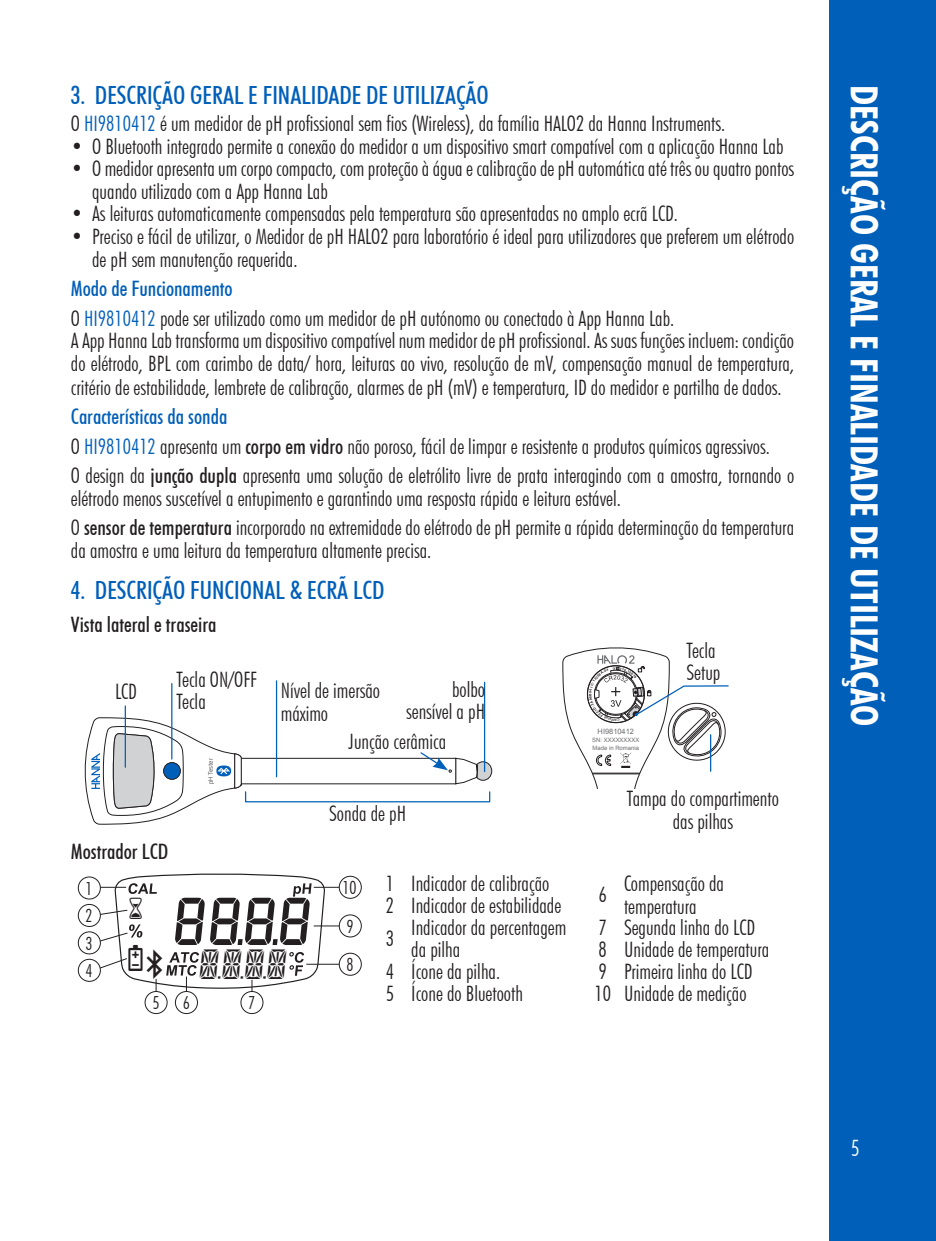
<style>
.page{position:relative;width:936px;height:1241px;background:#fff}
.page>*{position:absolute;margin:0;border:0;box-sizing:border-box;transform-origin:0 0}
.t1{font:67.5px "HI9810 XX2 N Regular";color:#231f20}
.t2{font:42.25px "HI9810 XX2 A Regular";color:#231f20}
.t3{font:700 condensed 37.5px "Futura BT";color:#fff}
.t4{font:37px "HI9810 XX2 A Regular";color:#231f20}
.t5{font:30.5px "HI9810 XX2 A Regular";color:#231f20}
.t6{font:500 condensed 25px "Futura BT";color:#005fb9}
.t7{font:300 condensed 22.5px "Futura BT";color:#fff}
.Body_Text{font:300 condensed 21.25px/22.5px "Futura BT";color:#231f20}
.Subtitle_L3{font:500 condensed 21.25px "Futura BT";color:#005fb9}
.Body_Text-2{font:500 condensed 21.25px "Futura BT";color:#231f20}
.TBL_Text{font:300 condensed 21.25px "Futura BT";color:#231f20}
.t8{font:300 condensed 18px "Futura BT";color:#231f20}
.t9{font:7.5px "Arial";color:#6c6d70}
.t10{font:6px/8px "Arial";color:#6c6d70}
.t11{font:6px "Soho Gothic Pro";color:#57585a}
.s1{color:#005fb9}
.s2{font-weight:500}
.s3{font-size:42.25px}
</style>
<div class="page">
<div style="left:829px;top:0;width:106px;height:1240px;background:#005fb9"></div>
<svg style="left:84px;top:717px;width:319px;height:107px"></svg>
<hr style="left:171px;top:683px;width:1px;height:76px;background:#005fb9">
<hr style="left:484px;top:682px;width:1px;height:89px;background:#005fb9">
<svg style="left:419px;top:751px;width:73px;height:33px"></svg>
<hr style="left:125px;top:706px;width:1px;height:61px;background:#005fb9">
<hr style="left:276px;top:680px;width:1px;height:96px;background:#005fb9">
<div style="left:245px;top:791px;width:245px;height:11px;border:1px solid #005fb9"></div>
<div style="left:240px;top:991px;width:23px;height:22px;border:1px solid #231f20;border-radius:50%"></div>
<div style="left:175px;top:991px;width:23px;height:22px;border:1px solid #231f20;border-radius:50%"></div>
<div style="left:145px;top:991px;width:22px;height:22px;border:1px solid #231f20;border-radius:50%"></div>
<div style="left:339px;top:875px;width:22px;height:23px;border:1px solid #231f20;border-radius:50%"></div>
<div style="left:339px;top:914px;width:22px;height:23px;border:1px solid #231f20;border-radius:50%"></div>
<div style="left:339px;top:952px;width:22px;height:23px;border:1px solid #231f20;border-radius:50%"></div>
<div style="left:78px;top:876px;width:23px;height:23px;border:1px solid #231f20;border-radius:50%"></div>
<div style="left:78px;top:903px;width:23px;height:23px;border:1px solid #231f20;border-radius:50%"></div>
<div style="left:78px;top:931px;width:23px;height:23px;border:1px solid #231f20;border-radius:50%"></div>
<svg style="left:93px;top:873px;width:248px;height:127px"></svg>
<div style="left:78px;top:959px;width:22px;height:22px;background:#fff;border-radius:50%"></div>
<div style="left:78px;top:958px;width:23px;height:23px;border:1px solid #231f20;border-radius:50%"></div>
<svg style="left:562px;top:647px;width:167px;height:141px"></svg>
<p class="t6" style="left:71px;top:80px;width:419px">3. DESCRIÇÃO GERAL E FINALIDADE DE UTILIZAÇÃO</p>
<p class="Body_Text" style="left:71px;top:112px;width:655px">O <span class="s1">HI9810412</span> é um medidor de pH profissional sem fios (Wireless), da família HALO2 da Hanna Instruments.</p>
<p class="Body_Text" style="left:71px;top:135px;width:714px">• O Bluetooth integrado permite a conexão do medidor a um dispositivo smart compatível com a aplicação Hanna Lab</p>
<p class="Body_Text" style="left:92px;top:157px;width:703px;text-indent:-21px">• O medidor apresenta um corpo compacto, com proteção à água e calibração de pH automática até três ou quatro pontos quando utilizado com a App Hanna Lab</p>
<p class="Body_Text" style="left:71px;top:202px;width:608px">• As leituras automaticamente compensadas pela temperatura são apresentadas no amplo ecrã LCD.</p>
<p class="Body_Text" style="left:92px;top:225px;width:703px;text-indent:-21px">• Preciso e fácil de utilizar, o Medidor de pH HALO2 para laboratório é ideal para utilizadores que preferem um elétrodo de pH sem manutenção requerida.</p>
<p class="Subtitle_L3" style="left:71px;top:275px;width:163px">Modo de Funcionamento</p>
<p class="Body_Text" style="left:71px;top:307px;width:605px">O <span class="s1">HI9810412</span> pode ser utilizado como um medidor de pH autónomo ou conectado à App Hanna Lab.</p>
<p class="Body_Text" style="left:71px;top:329px;width:724px;text-align:justify">A App Hanna Lab transforma um dispositivo compatível num medidor de pH profissional. As suas funções incluem: condição do elétrodo, BPL com carimbo de data/ hora, leituras ao vivo, resolução de mV, compensação manual de temperatura, critério de estabilidade, lembrete de calibração, alarmes de pH (mV) e temperatura, ID do medidor e partilha de dados.</p>
<p class="Subtitle_L3" style="left:71px;top:403px;width:158px">Características da sonda</p>
<p class="Body_Text" style="left:71px;top:434px;width:700px">O <span class="s1">HI9810412</span> apresenta um <span class="s2">corpo em vidro</span> não poroso, fácil de limpar e resistente a produtos químicos agressivos.</p>
<p class="Body_Text" style="left:71px;top:464px;width:724px">O design da <span class="s2">junção dupla</span> apresenta uma solução de eletrólito livre de prata interagindo com a amostra, tornando o elétrodo menos suscetível a entupimento e garantindo uma resposta rápida e leitura estável.</p>
<p class="Body_Text" style="left:71px;top:516px;width:724px">O <span class="s2">sensor de temperatura</span> incorporado na extremidade do elétrodo de pH permite a rápida determinação da temperatura da amostra e uma leitura da temperatura altamente precisa.</p>
<p class="t6" style="left:71px;top:574px;width:315px">4. DESCRIÇÃO FUNCIONAL &amp; ECRÃ LCD</p>
<p class="Body_Text-2" style="left:71px;top:611px;width:147px">Vista lateral e traseira</p>
<p class="Body_Text" style="left:115px;top:680px;width:23px">LCD</p>
<p class="Body_Text" style="left:176px;top:668px;width:82px">Tecla ON/OFF</p>
<p class="Body_Text" style="left:176px;top:690px;width:31px">Tecla</p>
<p class="t11" style="left:206px;top:784px;width:28px;rotate:-90deg">pH Tester</p>
<p class="Body_Text-2" style="left:71px;top:838px;width:99px">Mostrador LCD</p>
<p class="Body_Text" style="left:406px;top:677px;width:80px;text-align:right">bolbo sensível a pH</p>
<p class="Body_Text" style="left:348px;top:730px;width:99px">Junção cerâmica</p>
<p class="Body_Text" style="left:281px;top:679px;width:101px">Nível de imersão</p>
<p class="Body_Text" style="left:281px;top:701px;width:49px">máximo</p>
<p class="Body_Text" style="left:329px;top:801px;width:78px">Sonda de pH</p>
<p class="t8" style="left:86px;top:877px;width:9px">1</p>
<p class="t8" style="left:86px;top:904px;width:9px">2</p>
<p class="t8" style="left:86px;top:932px;width:9px">3</p>
<p class="t8" style="left:86px;top:959px;width:9px">4</p>
<p class="t5" style="left:128px;top:890px;width:16px">#</p>
<p class="t4" style="left:127px;top:936px;width:38px">!<span class="s3">&amp;</span></p>
<p class="t1" style="left:173px;top:882px;width:141px">88.8.8</p>
<p class="t2" style="left:198px;top:939px;width:91px">œ.œ.œ.œ</p>
<p class="t8" style="left:152px;top:991px;width:9px">5</p>
<p class="t8" style="left:183px;top:991px;width:9px">6</p>
<p class="t8" style="left:248px;top:991px;width:9px">7</p>
<p class="t8" style="left:342px;top:876px;width:16px">10</p>
<p class="t8" style="left:346px;top:915px;width:9px">9</p>
<p class="t8" style="left:346px;top:953px;width:9px">8</p>
<p class="TBL_Text" style="left:386px;top:870px;width:10px">1</p>
<p class="Body_Text" style="left:411px;top:871px;width:140px">Indicador de calibração</p>
<p class="TBL_Text" style="left:386px;top:892px;width:10px">2</p>
<p class="Body_Text" style="left:411px;top:893px;width:151px">Indicador de estabilidade</p>
<p class="TBL_Text" style="left:386px;top:925px;width:10px">3</p>
<p class="Body_Text" style="left:411px;top:915px;width:156px">Indicador da percentagem da pilha</p>
<p class="TBL_Text" style="left:386px;top:958px;width:10px">4</p>
<p class="Body_Text" style="left:411px;top:959px;width:90px">Ícone da pilha.</p>
<p class="TBL_Text" style="left:386px;top:980px;width:10px">5</p>
<p class="Body_Text" style="left:411px;top:981px;width:113px">Ícone do Bluetooth</p>
<p class="t9" style="left:597px;top:726px;width:38px">HI9810412</p>
<p class="t10" style="left:592px;top:736px;width:49px">SN: XXXXXXXXX<br>Made in Romania</p>
<p class="Body_Text" style="left:686px;top:638px;width:35px">Tecla<br>Setup</p>
<p class="Body_Text" style="left:627px;top:787px;width:153px;text-align:center">Tampa do compartimento das pilhas</p>
<p class="Body_Text" style="left:624px;top:871px;width:102px">Compensação da temperatura</p>
<p class="TBL_Text" style="left:598px;top:881px;width:10px">6</p>
<p class="TBL_Text" style="left:598px;top:914px;width:10px">7</p>
<p class="Body_Text" style="left:624px;top:916px;width:132px">Segunda linha do LCD</p>
<p class="TBL_Text" style="left:598px;top:936px;width:10px">8</p>
<p class="Body_Text" style="left:624px;top:938px;width:147px">Unidade de temperatura</p>
<p class="TBL_Text" style="left:598px;top:958px;width:10px">9</p>
<p class="Body_Text" style="left:624px;top:959px;width:130px">Primeira linha do LCD</p>
<p class="TBL_Text" style="left:594px;top:980px;width:18px">10</p>
<p class="Body_Text" style="left:624px;top:981px;width:124px">Unidade de medição</p>
<h3 class="t3" style="left:887px;top:85px;width:643px;rotate:90deg">Descrição Geral e Finalidade de Utilização</h3>
<p class="t7" style="left:850px;top:1133px;width:10px">5</p>
</div>
